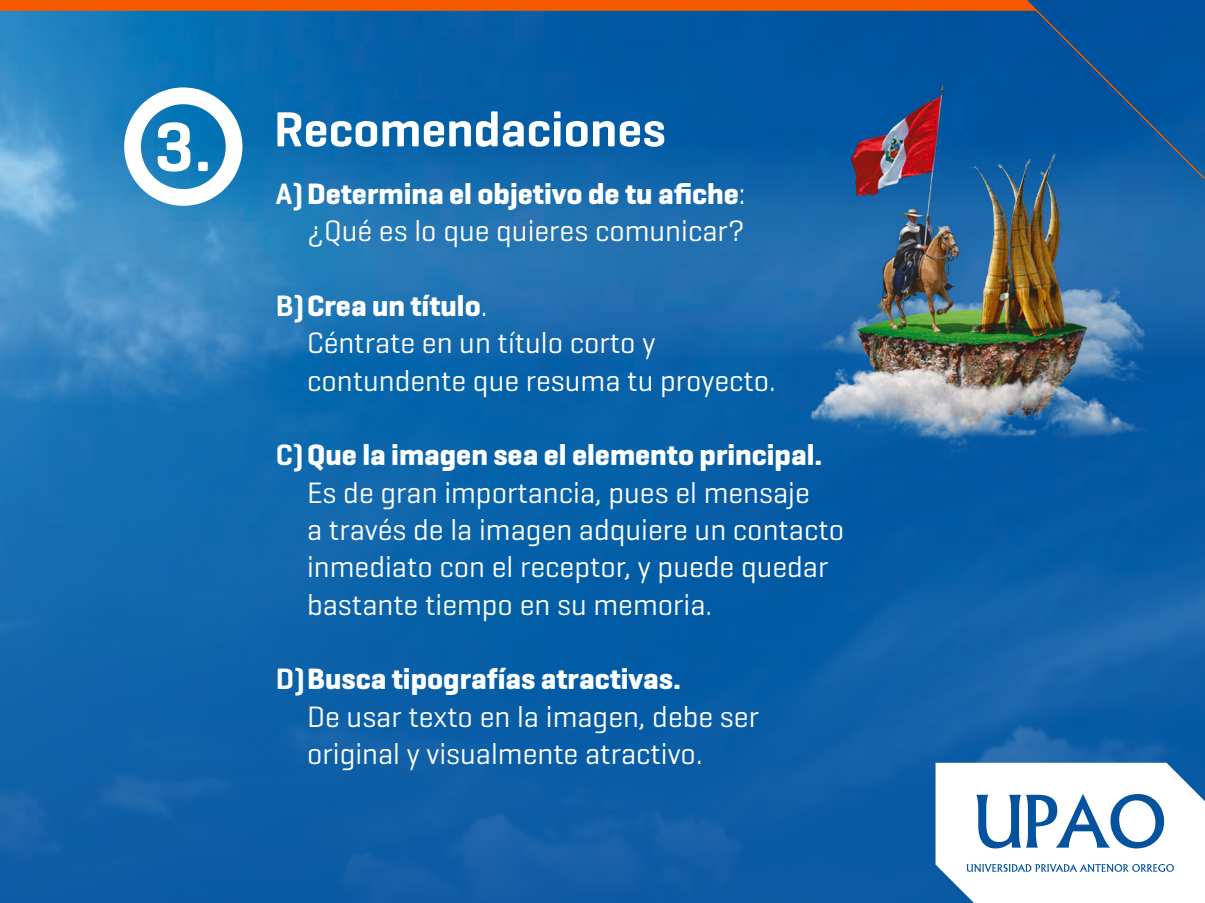
<style>
.page{position:relative;width:1205px;height:903px;background:#fff}
.page>*{position:absolute;margin:0;border:0;box-sizing:border-box;transform-origin:0 0}
.t1{font:600 50px "Geogrotesque";color:#fff}
.t2{font:30px/37.2px "Geogrotesque";color:#fff}
.t3{font:700 30px/37.2px "Geogrotesque";color:#fff;text-align:right}
.s1{font-size:71px}
.s2{font-weight:600}
.s3{font-weight:400}
.s4{font-weight:700}
</style>
<div class="page">
<img style="left:0;top:179px;width:1205px;height:723px">
<svg style="left:0;top:0;width:1205px;height:179px;background:#1b649e"></svg>
<svg style="left:935px;top:762px;width:270px;height:140px"></svg>
<svg style="left:124px;top:87px;width:118px;height:119px"></svg>
<img style="left:791px;top:64px;width:387px;height:401px">
<h1 class="t1" style="left:154px;top:98px;width:513px"><span class="s1">3.</span> Recomendaciones</h1>
<p class="t3" style="left:276px;top:175px;width:471px"><span class="s2">A)</span>Determina el objetivo de tu afiche<span class="s3">: ¿Qué es lo que quieres comunicar?</span></p>
<p class="t2" style="left:307px;top:286px;width:470px;text-indent:-31px"><span class="s2">B)</span><span class="s4">Crea un título</span>.<br>Céntrate en un título corto y contundente que resuma tu proyecto.</p>
<p class="t2" style="left:307px;top:435px;width:538px;text-indent:-31px"><span class="s2">C)</span><span class="s4">Que la imagen sea el elemento principal.<br></span>Es de gran importancia, pues el mensaje<br>a través de la imagen adquiere un contacto inmediato con el receptor, y puede quedar bastante tiempo en su memoria.</p>
<p class="t2" style="left:307px;top:659px;width:453px;text-indent:-31px"><span class="s2">D)</span><span class="s4">Busca tipografías atractivas.<br></span>De usar texto en la imagen, debe ser original y visualmente atractivo.</p>
</div>
